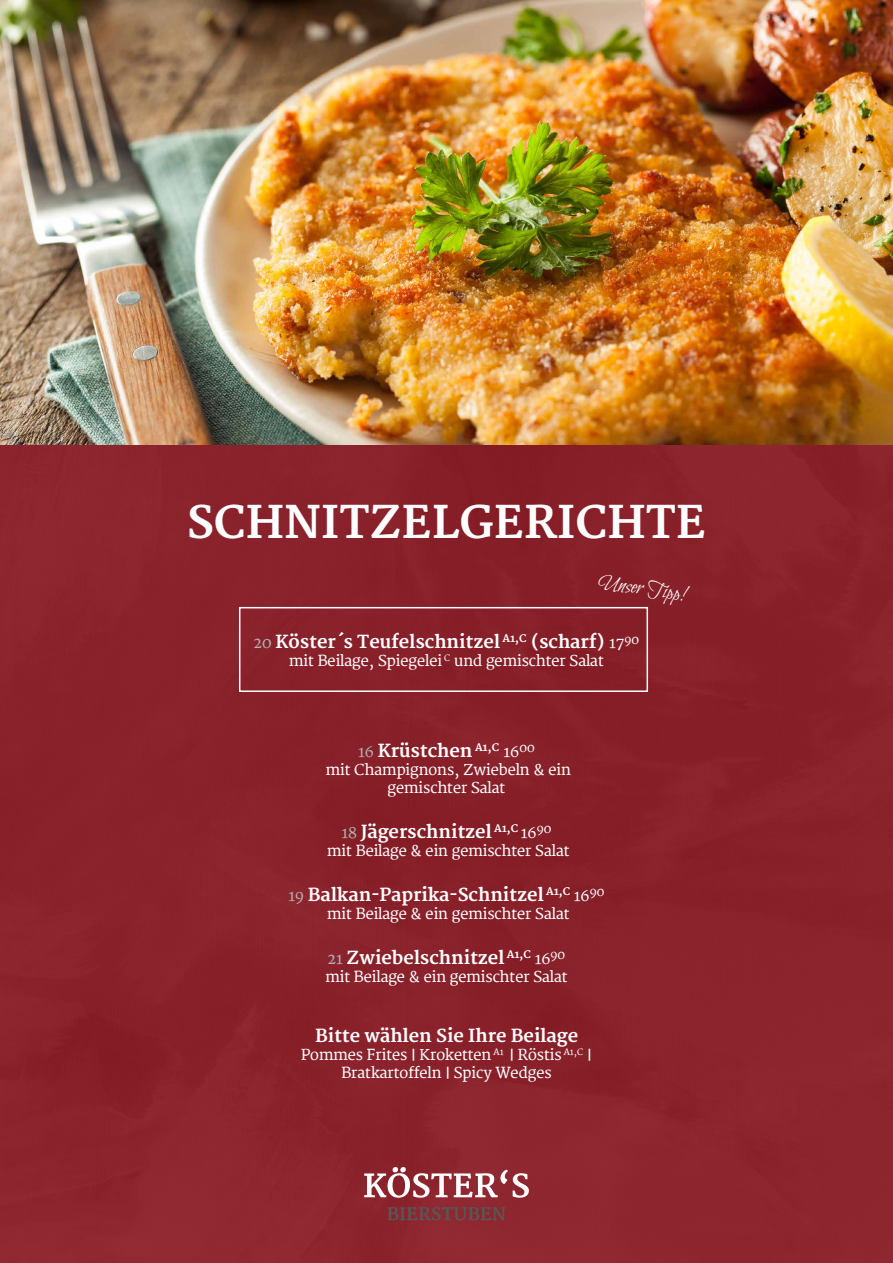
<style>
.page{position:relative;width:893px;height:1263px;background:#fff}
.page>*{position:absolute;margin:0;border:0;box-sizing:border-box;transform-origin:0 0}
.t1{font:700 45px "Merriweather";color:#fff}
.t2{font:22.5px "Bilbo Swash Caps";color:#fff}
.t3{font:700 18px "Merriweather";color:#fff}
.t4{font:15px/18px "Merriweather";color:#fff;text-align:center}
.s1{font-weight:400;font-size:15px;color:#b3b2b2}
.s2{font-weight:400;font-size:15px}
</style>
<div class="page">
<div style="left:0;top:444px;width:893px;height:819px;background:#8a222b"></div>
<img style="left:0;top:0;width:893px;height:444px">
<div style="left:239px;top:607px;width:409px;height:85px;border:2px solid #fff"></div>
<svg style="left:364px;top:1167px;width:165px;height:31px"></svg>
<svg style="left:387px;top:1207px;width:118px;height:13px;background:#773a3f"></svg>
<h1 class="t1" style="left:187px;top:494px;width:521px">SCHNITZELGERICHTE</h1>
<h2 class="t2" style="left:600px;top:569px;width:89px;rotate:8deg">Unser Tipp!</h2>
<p class="t3" style="left:254px;top:631px;width:387px"><span class="s1">20</span> Köster´s Teufelschnitzel <sup>A1,C</sup> (scharf) <span class="s2">17</span><sup>90</sup></p>
<p class="t4" style="left:289px;top:651px;width:316px">mit Beilage, Spiegelei <sup>C</sup> und gemischter Salat</p>
<p class="t3" style="left:358px;top:739px;width:178px"><span class="s1">16</span> Krüstchen <sup>A1,C</sup> <span class="s2">16</span><sup>00</sup></p>
<p class="t4" style="left:326px;top:759px;width:247px">mit Champignons, Zwiebeln &amp; ein gemischter Salat</p>
<p class="t3" style="left:342px;top:820px;width:211px"><span class="s1">18</span> Jägerschnitzel <sup>A1,C</sup> <span class="s2">16</span><sup>90</sup></p>
<p class="t4" style="left:327px;top:840px;width:244px">mit Beilage &amp; ein gemischter Salat</p>
<p class="t3" style="left:289px;top:883px;width:317px"><span class="s1">19</span> Balkan-Paprika-Schnitzel <sup>A1,C</sup> <span class="s2">16</span><sup>90</sup></p>
<p class="t4" style="left:327px;top:903px;width:244px">mit Beilage &amp; ein gemischter Salat</p>
<p class="t3" style="left:328px;top:946px;width:239px"><span class="s1">21</span> Zwiebelschnitzel <sup>A1,C</sup> <span class="s2">16</span><sup>90</sup></p>
<p class="t4" style="left:325px;top:966px;width:244px">mit Beilage &amp; ein gemischter Salat</p>
<p class="t3" style="left:315px;top:1024px;width:265px">Bitte wählen Sie Ihre Beilage</p>
<p class="t4" style="left:301px;top:1044px;width:292px">Pommes Frites | Kroketten <sup>A1</sup> | Röstis <sup>A1,C</sup> |<br>Bratkartoffeln | Spicy Wedges</p>
</div>
